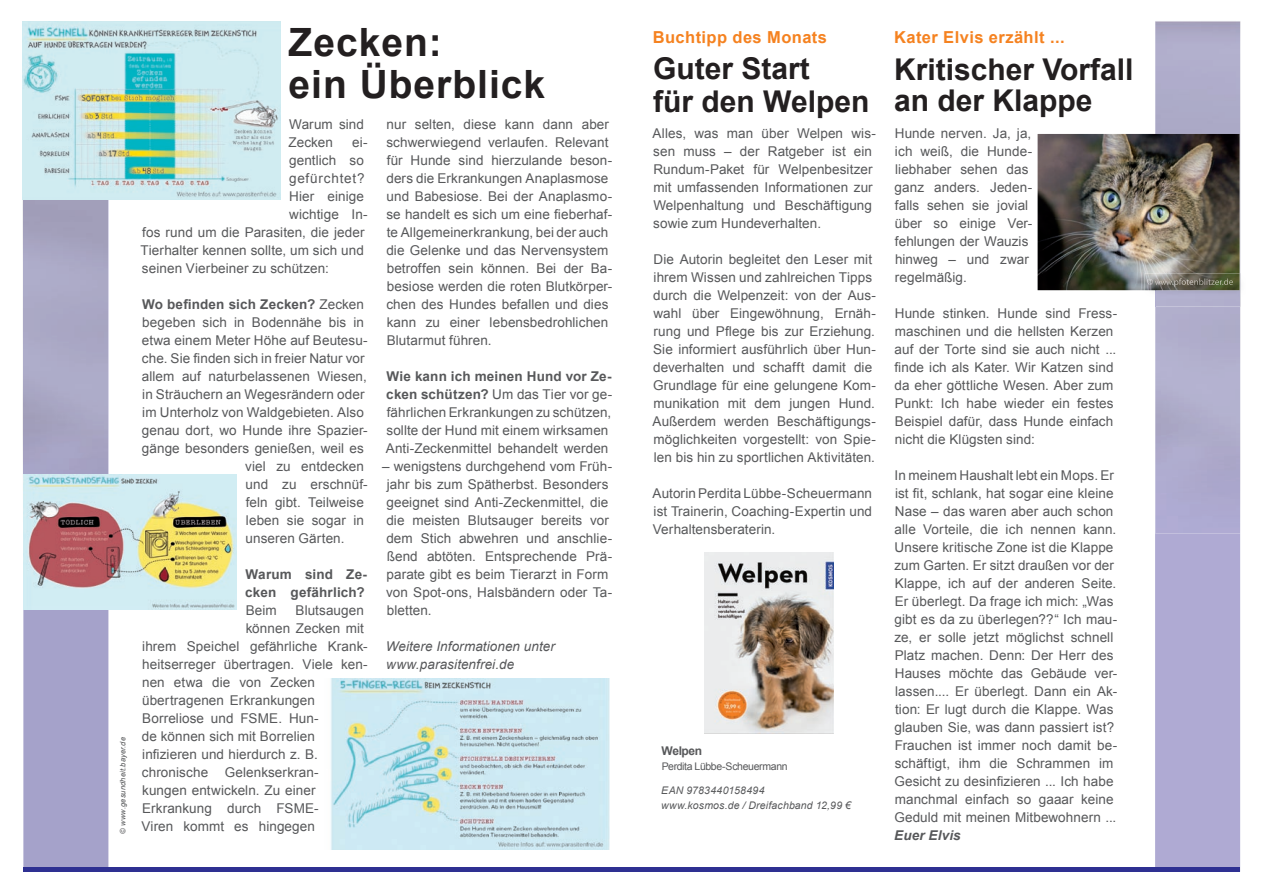
<style>
.page{position:relative;width:1263px;height:893px;background:#fff}
.page>*{position:absolute;margin:0;border:0;box-sizing:border-box;transform-origin:0 0}
.t1{font:700 39px/42px "Arial";letter-spacing:.025em;color:#231f20}
.t2{font:700 30px/33px "Arial";color:#231f20}
.t3{font:700 16.5px "Arial";letter-spacing:.025em;color:#f58220}
.t4{font:13.5px/18px "Arial";letter-spacing:.005em;color:#57585a}
.t5{font:700 13.5px/18px "Arial";letter-spacing:.01em;color:#57585a}
.t6{font:italic 13.5px/18px "Arial";letter-spacing:.005em;color:#57585a}
.t7{font:13.5px "Arial";letter-spacing:.055em;color:#57585a}
.t8{font:italic 700 13.5px "Arial";letter-spacing:.01em;color:#57585a}
.t9{font:700 12px "Arial";letter-spacing:-.035em;color:#57585a}
.t10{font:italic 10.5px/15px "Arial";letter-spacing:.02em;color:#57585a}
.t11{font:10.5px "Arial";letter-spacing:-.035em;color:#57585a}
.t12{font:italic 7.5px "Arial";letter-spacing:.015em;color:#57585a}
.s1{font-weight:400}
.s2{font-weight:700}
</style>
<div class="page">
<div style="left:23px;top:610px;width:85px;height:257px;background:#a5a2ca"></div>
<div style="left:23px;top:867px;width:608px;height:5px;background:#2e3092"></div>
<div style="left:1155px;top:533px;width:85px;height:339px;background:#afaad3"></div>
<div style="left:631px;top:867px;width:608px;height:5px;background:#2e3092"></div>
<div style="left:1155px;top:21px;width:85px;height:512px;background:#afaccc"></div>
<img style="left:1037px;top:134px;width:202px;height:156px">
<img style="left:705px;top:552px;width:128px;height:181px">
<img style="left:23px;top:474px;width:213px;height:136px">
<img style="left:330px;top:679px;width:279px;height:171px">
<img style="left:23px;top:21px;width:257px;height:179px">
<img style="left:1156px;top:273px;width:85px;height:33px">
<img style="left:1144px;top:273px;width:95px;height:17px">
<svg style="left:1147px;top:279px;width:9px;height:27px"></svg>
<img style="left:1155px;top:281px;width:17px;height:4px">
<img style="left:1172px;top:278px;width:61px;height:9px">
<p class="t12" style="left:118px;top:834px;width:98px;rotate:-90deg">© www.gesundheit.bayer.de</p>
<h1 class="t1" style="left:289px;top:23px;width:258px">Zecken:<br>ein Überblick</h1>
<p class="t4" style="left:288px;top:116px;width:77px">Warum sind<br>Zecken</p>
<p class="t4" style="left:352px;top:134px;width:17px">ei-</p>
<p class="t4" style="left:289px;top:152px;width:76px">gentlich so</p>
<p class="t7" style="left:289px;top:170px;width:77px">gefürchtet?</p>
<p class="t4" style="left:289px;top:188px;width:76px">Hier einige</p>
<p class="t4" style="left:289px;top:206px;width:80px">wichtige In-</p>
<p class="t4" style="left:142px;top:224px;width:224px">fos rund um die Parasiten, die jeder</p>
<p class="t4" style="left:140px;top:242px;width:225px">Tierhalter kennen sollte, um sich und</p>
<p class="t4" style="left:142px;top:260px;width:188px">seinen Vierbeiner zu schützen:</p>
<p class="t5" style="left:142px;top:296px;width:223px">Wo befinden sich Zecken? <span class="s1">Zecken</span></p>
<p class="t4" style="left:142px;top:314px;width:223px">begeben sich in Bodennähe bis in</p>
<p class="t4" style="left:142px;top:332px;width:227px">etwa einem Meter Höhe auf Beutesu-</p>
<p class="t4" style="left:142px;top:350px;width:224px">che. Sie finden sich in freier Natur vor</p>
<p class="t4" style="left:142px;top:368px;width:226px">allem auf naturbelassenen Wiesen,</p>
<p class="t4" style="left:142px;top:386px;width:224px">in Sträuchern an Wegesrändern oder</p>
<p class="t4" style="left:142px;top:404px;width:223px">im Unterholz von Waldgebieten. Also</p>
<p class="t4" style="left:142px;top:422px;width:227px">genau dort, wo Hunde ihre Spazier-</p>
<p class="t4" style="left:142px;top:440px;width:224px">gänge besonders genießen, weil es</p>
<p class="t4" style="left:245px;top:458px;width:120px">viel zu entdecken</p>
<p class="t4" style="left:246px;top:476px;width:124px">und zu erschnüf-</p>
<p class="t4" style="left:246px;top:494px;width:120px">feln gibt. Teilweise</p>
<p class="t4" style="left:246px;top:512px;width:119px">leben sie sogar in</p>
<p class="t4" style="left:246px;top:530px;width:100px">unseren Gärten.</p>
<p class="t5" style="left:245px;top:566px;width:123px">Warum sind Ze&shy;cken gefährlich?</p>
<p class="t4" style="left:246px;top:602px;width:33px">Beim</p>
<p class="t4" style="left:295px;top:602px;width:70px">Blutsaugen</p>
<p class="t4" style="left:246px;top:620px;width:120px">können Zecken mit</p>
<p class="t4" style="left:142px;top:638px;width:227px">ihrem Speichel gefährliche Krank-</p>
<p class="t4" style="left:142px;top:656px;width:227px">heitserreger übertragen. Viele ken-</p>
<p class="t4" style="left:142px;top:674px;width:174px">nen etwa die von Zecken</p>
<p class="t4" style="left:142px;top:692px;width:174px">übertragenen Erkrankungen</p>
<p class="t4" style="left:142px;top:710px;width:178px">Borreliose und FSME. Hun-</p>
<p class="t4" style="left:142px;top:728px;width:175px">de können sich mit Borrelien</p>
<p class="t4" style="left:142px;top:746px;width:177px">infizieren und hierdurch z. B.</p>
<p class="t4" style="left:142px;top:764px;width:178px">chronische Gelenkserkran-</p>
<p class="t4" style="left:142px;top:782px;width:175px">kungen entwickeln. Zu einer</p>
<p class="t4" style="left:142px;top:800px;width:178px">Erkrankung durch FSME-</p>
<p class="t4" style="left:141px;top:818px;width:175px">Viren kommt es hingegen</p>
<p class="t4" style="left:386px;top:116px;width:227px">nur selten, diese kann dann aber schwerwiegend verlaufen. Relevant für Hunde sind hierzulande beson&shy;ders die Erkrankungen Anaplasmose und Babesiose. Bei der Anaplasmo&shy;se handelt es sich um eine fieberhaf&shy;te Allgemeinerkrankung, bei der auch die Gelenke und das Nervensystem betroffen sein können. Bei der Ba&shy;besiose werden die roten Blutkörper&shy;chen des Hundes befallen und dies kann zu einer lebensbedrohlichen Blutarmut führen.</p>
<p class="t4" style="left:386px;top:367px;width:228px"><span class="s2">Wie kann ich meinen Hund vor Ze&shy;cken schützen?</span> Um das Tier vor ge&shy;fährlichen Erkrankungen zu schützen, sollte der Hund mit einem wirksamen Anti-Zeckenmittel behandelt werden</p>
<p class="t4" style="left:386px;top:457px;width:227px;text-indent:-4px">– wenigstens durchgehend vom Früh&shy;jahr bis zum Spätherbst. Besonders geeignet sind Anti-Zeckenmittel, die die meisten Blutsauger bereits vor dem Stich abwehren und anschlie&shy;ßend abtöten. Entsprechende Prä&shy;parate gibt es beim Tierarzt in Form von Spot-ons, Halsbändern oder Ta&shy;bletten.</p>
<p class="t6" style="left:386px;top:637px;width:171px">Weitere Informationen unter www.parasitenfrei.de</p>
<p class="t3" style="left:653px;top:26px;width:176px">Buchtipp des Monats</p>
<p class="t3" style="left:894px;top:26px;width:172px">Kater Elvis erzählt ...</p>
<h2 class="t2" style="left:653px;top:52px;width:218px">Guter Start<br>für den Welpen</h2>
<h2 class="t2" style="left:894px;top:55px;width:241px;line-height:31.5px">Kritischer Vorfall an der Klappe</h2>
<p class="t4" style="left:653px;top:125px;width:225px">Alles, was man über Welpen wis&shy;sen muss – der Ratgeber ist ein<br>Rundum-Paket für Welpenbesitzer mit umfassenden Informationen zur<br>Welpenhaltung und Beschäftigung sowie zum Hundeverhalten.</p>
<p class="t4" style="left:653px;top:251px;width:225px">Die Autorin begleitet den Leser mit ihrem Wissen und zahlreichen Tipps durch die Welpenzeit: von der Aus&shy;wahl über Eingewöhnung, Ernäh&shy;rung und Pflege bis zur Erziehung.<br>Sie informiert ausführlich über Hun&shy;deverhalten und schafft damit die Grundlage für eine gelungene Kom&shy;munikation mit dem jungen Hund.<br>Außerdem werden Beschäftigungs&shy;möglichkeiten vorgestellt: von Spie&shy;len bis hin zu sportlichen Aktivitäten.</p>
<p class="t4" style="left:653px;top:484px;width:221px;text-align:justify">Autorin Perdita Lübbe-Scheuermann ist Trainerin, Coaching-Expertin und Verhaltensberaterin.</p>
<p class="t9" style="left:662px;top:743px;width:42px">Welpen</p>
<p class="t11" style="left:662px;top:760px;width:127px">Perdita Lübbe-Scheuermann</p>
<p class="t10" style="left:661px;top:783px;width:191px">EAN 9783440158494<br>www.kosmos.de / Dreifachband 12,99 €</p>
<p class="t4" style="left:895px;top:124px;width:139px">Hunde nerven. Ja, ja, ich weiß, die Hunde&shy;liebhaber sehen das ganz anders. Jeden&shy;falls sehen sie jovial über so einige Ver&shy;fehlungen der Wauzis hinweg – und zwar regelmäßig.</p>
<p class="t4" style="left:894px;top:304px;width:224px">Hunde stinken. Hunde sind Fress&shy;maschinen und die hellsten Kerzen auf der Torte sind sie auch nicht ... finde ich als Kater. Wir Katzen sind da eher göttliche Wesen. Aber zum Punkt: Ich habe wieder ein festes Beispiel dafür, dass Hunde einfach nicht die Klügsten sind:</p>
<p class="t4" style="left:894px;top:466px;width:224px">In meinem Haushalt lebt ein Mops. Er ist fit, schlank, hat sogar eine kleine Nase – das waren aber auch schon alle Vorteile, die ich nennen kann.<br>Unsere kritische Zone ist die Klappe zum Garten. Er sitzt draußen vor der Klappe, ich auf der anderen Seite.<br>Er überlegt. Da frage ich mich: „Was gibt es da zu überlegen??“ Ich mau&shy;ze, er solle jetzt möglichst schnell Platz machen. Denn: Der Herr des Hauses möchte das Gebäude ver&shy;lassen.... Er überlegt. Dann ein Ak&shy;tion: Er lugt durch die Klappe. Was glauben Sie, was dann passiert ist?<br>Frauchen ist immer noch damit be&shy;schäftigt, ihm die Schrammen im Gesicht zu desinfizieren ... Ich habe manchmal einfach so gaaar keine Geduld mit meinen Mitbewohnern ...</p>
<p class="t8" style="left:894px;top:826px;width:68px">Euer Elvis</p>
</div>
